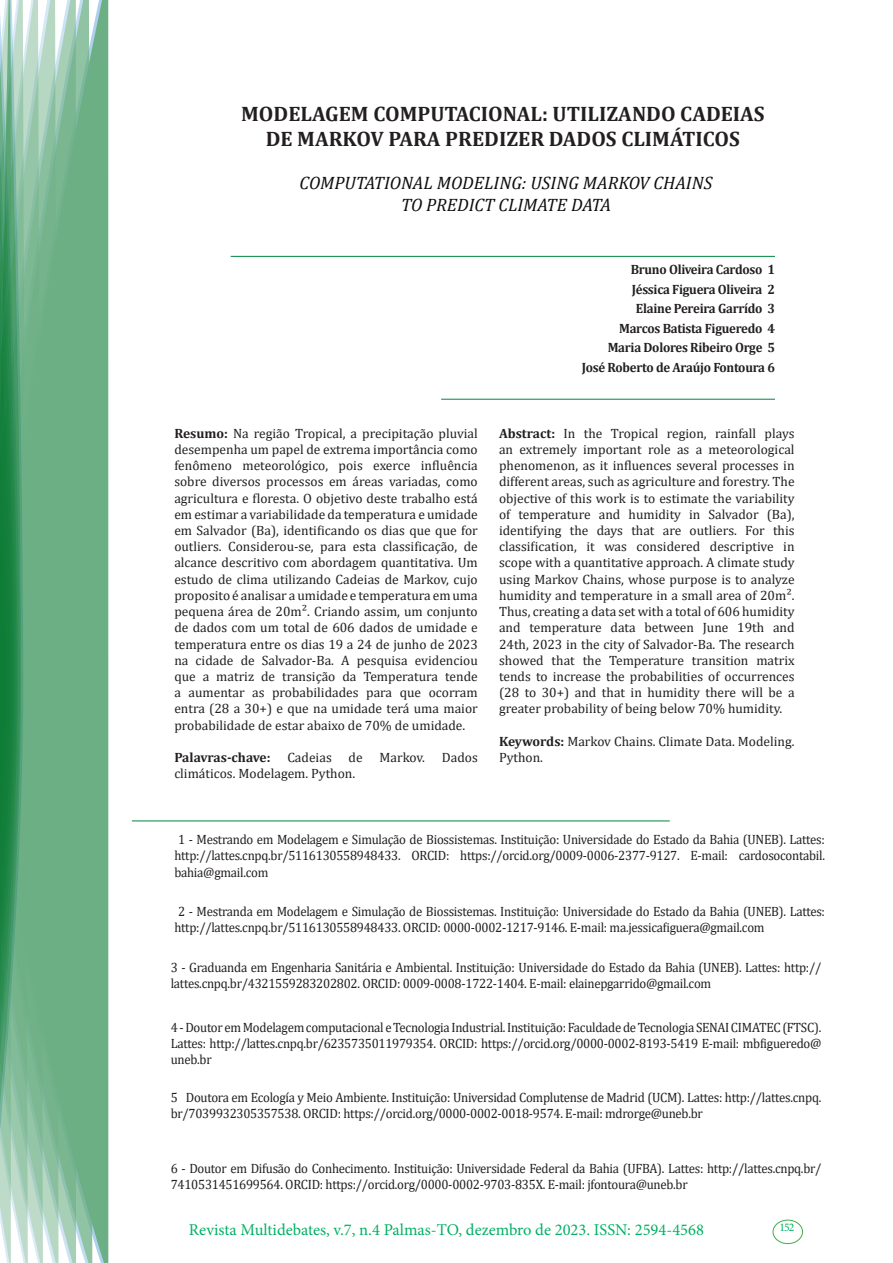
<style>
.page{position:relative;width:893px;height:1263px;background:#fff}
.page>*{position:absolute;margin:0;border:0;box-sizing:border-box;transform-origin:0 0}
.Titulo{font:700 21px/25.2px "Cambria";color:#231f20;text-align:center}
.t1{font:italic 18px/21.6px "Cambria";color:#0d0d0d;text-align:center}
.t2{font:16.5px "Minion Pro";color:#00b064}
.Currículo{font:13.5px/16.2px "Cambria";letter-spacing:-.02em;color:#231f20;text-align:justify}
.Currículo-2{font:13.5px/16.2px "Cambria";letter-spacing:-.02em;color:#231f20;scale:.95 1}
.Autores{font:700 13.5px "Cambria";letter-spacing:-.02em;color:#231f20;scale:.95 1}
.Currículo-3{font:13.5px/16.2px "Cambria";color:#231f20}
.t3{font:11.7px "Minion Pro";color:#00b064}
.s1{font-weight:700}
</style>
<div class="page">
<div style="left:95px;top:0;width:14px;height:1263px;background:#6caf84"></div>
<svg style="left:79px;top:0;width:16px;height:1263px;background:#71b289"></svg>
<svg style="left:62px;top:0;width:17px;height:1263px;background:#75b48c"></svg>
<svg style="left:45px;top:0;width:17px;height:1263px;background:#7cb792"></svg>
<svg style="left:30px;top:0;width:15px;height:1263px;background:#80ba96"></svg>
<svg style="left:0;top:0;width:30px;height:1263px;background:#61a97f"></svg>
<div style="left:772px;top:1219px;width:31px;height:25px;border:1px solid #40ae49;border-radius:50%"></div>
<hr style="left:132px;top:820px;width:538px;height:1px;background:#008540">
<hr style="left:231px;top:256px;width:544px;height:1px;background:#008540">
<hr style="left:441px;top:399px;width:334px;height:1px;background:#008540">
<p class="Titulo" style="left:241px;top:101px;width:525px">MODELAGEM COMPUTACIONAL: UTILIZANDO CADEIAS<br>DE MARKOV PARA PREDIZER DADOS CLIMÁTICOS</p>
<p class="t1" style="left:300px;top:171px;width:414px">COMPUTATIONAL MODELING: USING MARKOV CHAINS<br>TO PREDICT CLIMATE DATA</p>
<p class="Autores" style="left:631px;top:260px;width:153px">Bruno Oliveira Cardoso 1</p>
<p class="Autores" style="left:632px;top:279px;width:152px">Jéssica Figuera Oliveira 2</p>
<p class="Autores" style="left:636px;top:299px;width:148px">Elaine Pereira Garrído 3</p>
<p class="Autores" style="left:619px;top:318px;width:166px">Marcos Batista Figueredo 4</p>
<p class="Autores" style="left:608px;top:338px;width:178px">Maria Dolores Ribeiro Orge 5</p>
<p class="Autores" style="left:582px;top:357px;width:205px">José Roberto de Araújo Fontoura 6</p>
<p class="Currículo" style="left:174px;top:425px;width:305px"><span class="s1">Resumo:</span> Na região Tropical, a precipitação pluvial desempenha um papel de extrema importância como fenômeno meteorológico, pois exerce influência sobre diversos processos em áreas variadas, como agricultura e floresta. O objetivo deste trabalho está em estimar a variabilidade da temperatura e umidade em Salvador (Ba), identificando os dias que que for outliers. Considerou-se, para esta classificação, de alcance descritivo com abordagem quantitativa. Um estudo de clima utilizando Cadeias de Markov, cujo proposito é analisar a umidade e temperatura em uma pequena área de 20m². Criando assim, um conjunto de dados com um total de 606 dados de umidade e temperatura entre os dias 19 a 24 de junho de 2023 na cidade de Salvador-Ba. A pesquisa evidenciou que a matriz de transição da Temperatura tende a aumentar as probabilidades para que ocorram entra (28 a 30+) e que na umidade terá uma maior probabilidade de estar abaixo de 70% de umidade.</p>
<p class="Currículo-3" style="left:174px;top:749px;width:305px"><span class="s1">Palavras-chave:</span> Cadeias de Markov. Dados climáticos. Modelagem. Python.</p>
<p class="Currículo" style="left:499px;top:425px;width:297px"><span class="s1">Abstract:</span> In the Tropical region, rainfall plays an extremely important role as a meteorological phenomenon, as it influences several processes in different areas, such as agriculture and forestry. The objective of this work is to estimate the variability of temperature and humidity in Salvador (Ba), identifying the days that are outliers. For this classification, it was considered descriptive in scope with a quantitative approach. A climate study using Markov Chains, whose purpose is to analyze humidity and temperature in a small area of 20m².<br>Thus, creating a data set with a total of 606 humidity and temperature data between June 19th and 24th, 2023 in the city of Salvador-Ba. The research showed that the Temperature transition matrix tends to increase the probabilities of occurrences (28 to 30+) and that in humidity there will be a greater probability of being below 70% humidity.</p>
<p class="Currículo-3" style="left:499px;top:733px;width:297px"><span class="s1">Keywords:</span> Markov Chains. Climate Data. Modeling.<br>Python.</p>
<p class="Currículo-2" style="left:174px;top:831px;width:686px;text-align:justify">1 - Mestrando em Modelagem e Simulação de Biossistemas. Instituição: Universidade do Estado da Bahia (UNEB). Lattes: http://lattes.cnpq.br/5116130558948433. ORCID: https://orcid.org/0009-0006-2377-9127. E-mail: cardosocontabil. bahia@gmail.com</p>
<p class="Currículo-2" style="left:174px;top:903px;width:686px">2 - Mestranda em Modelagem e Simulação de Biossistemas. Instituição: Universidade do Estado da Bahia (UNEB). Lattes: http://lattes.cnpq.br/5116130558948433. ORCID: 0000-0002-1217-9146. E-mail: ma.jessicafiguera@gmail.com</p>
<p class="Currículo-2" style="left:171px;top:959px;width:686px">3 - Graduanda em Engenharia Sanitária e Ambiental. Instituição: Universidade do Estado da Bahia (UNEB). Lattes: http:// lattes.cnpq.br/4321559283202802. ORCID: 0009-0008-1722-1404. E-mail: elainepgarrido@gmail.com</p>
<p class="Currículo-2" style="left:171px;top:1019px;width:686px;text-align:justify">4 - Doutor em Modelagem computacional e Tecnologia Industrial. Instituição: Faculdade de Tecnologia SENAI CIMATEC (FTSC).<br>Lattes: http://lattes.cnpq.br/6235735011979354. ORCID: https://orcid.org/0000-0002-8193-5419 E-mail: mbfigueredo@ uneb.br</p>
<p class="Currículo-2" style="left:171px;top:1089px;width:686px">5 Doutora em Ecología y Meio Ambiente. Instituição: Universidad Complutense de Madrid (UCM). Lattes: http://lattes.cnpq. br/7039932305357538. ORCID: https://orcid.org/0000-0002-0018-9574. E-mail: mdrorge@uneb.br</p>
<p class="Currículo-2" style="left:171px;top:1160px;width:686px">6 - Doutor em Difusão do Conhecimento. Instituição: Universidade Federal da Bahia (UFBA). Lattes: http://lattes.cnpq.br/<br>7410531451699564. ORCID: https://orcid.org/0000-0002-9703-835X. E-mail: jfontoura@uneb.br</p>
<p class="t2" style="left:189px;top:1218px;width:517px">Revista Multidebates, v.7, n.4 Palmas-TO, dezembro de 2023. ISSN: 2594-4568</p>
<p class="t3" style="left:779px;top:1219px;width:16px">152</p>
</div>
